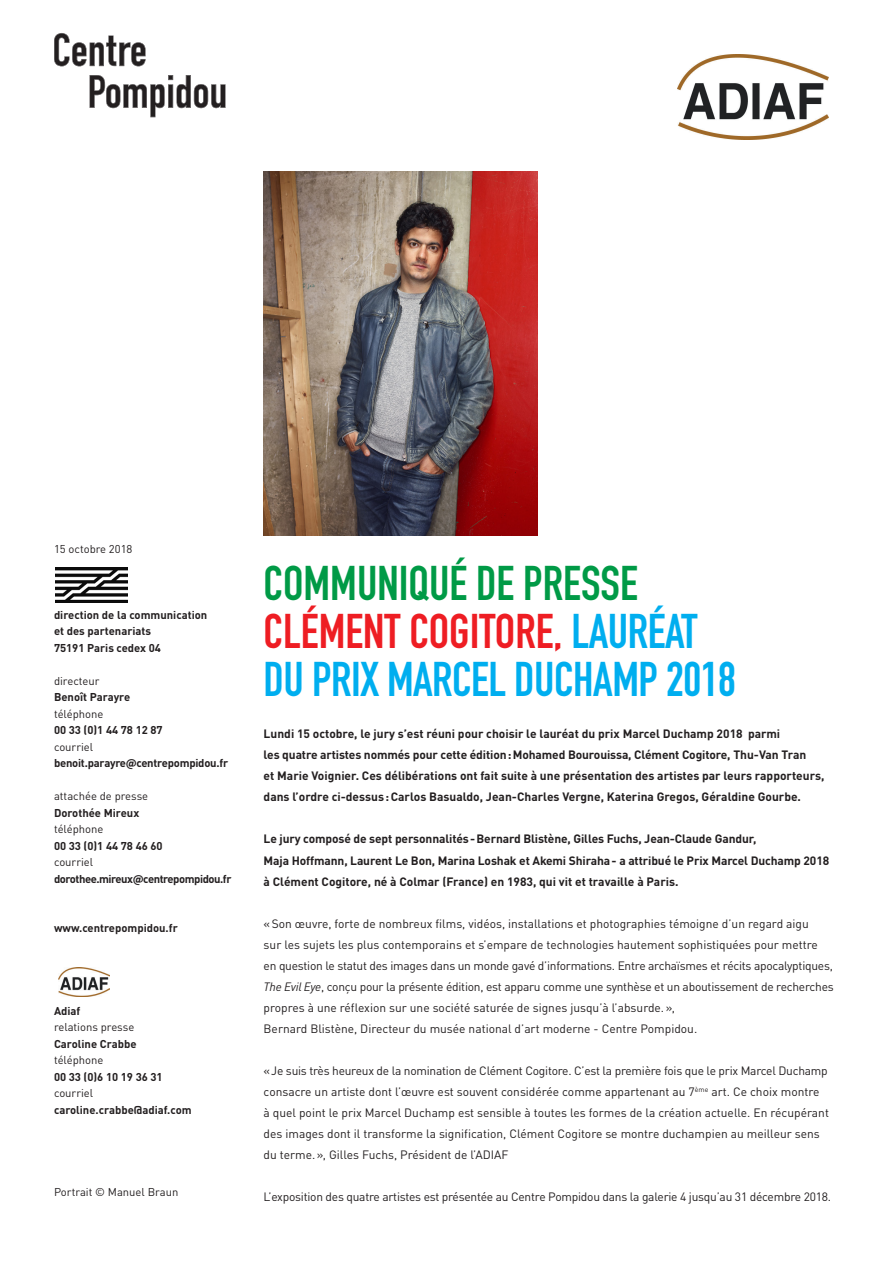
<style>
.page{position:relative;width:893px;height:1263px;background:#fff}
.page>*{position:absolute;margin:0;border:0;box-sizing:border-box;transform-origin:0 0}
.titre{font:48px "DIN Engschrift Std";color:#ee1d23}
.titre-2{font:48px "DIN Engschrift Std";letter-spacing:-.01em;color:#00aeef}
.titre-3{font:48px "DIN Engschrift Std";color:#009a46}
.lieu{font:12px/21px "DINOT";color:#231f20;text-align:justify}
.lieu-2{font:700 12px/21px "DINOT";letter-spacing:-.01em;color:#231f20}
.lieu-3{font:12px/21px "DINOT";letter-spacing:-.02em;color:#231f20}
.info_bold{font:700 11.25px "DINOT";color:#231f20}
.info_regul{font:11.25px "DINOT";color:#231f20}
.info_bold-2{font:11.25px "DINOT";color:#231f20}
.info_bold-3{font:700 11.25px "DINOT";letter-spacing:-.04em;color:#231f20}
.info_bold-4{font:700 11.25px "DINOT";letter-spacing:-.02em;color:#231f20}
.s1{color:#00aeef}
.s2{font-style:italic}
</style>
<div class="page">
<img style="left:56px;top:568px;width:72px;height:34px">
<img style="left:59px;top:967px;width:51px;height:29px">
<img style="left:677px;top:54px;width:152px;height:85px">
<img style="left:264px;top:171px;width:274px;height:365px">
<svg style="left:54px;top:33px;width:92px;height:33px"></svg>
<svg style="left:90px;top:75px;width:135px;height:42px"></svg>
<p class="info_regul" style="left:54px;top:542px;width:80px">15 octobre 2018</p>
<p class="info_bold" style="left:54px;top:607px;width:155px">direction de la communication</p>
<p class="info_bold" style="left:54px;top:624px;width:99px">et des partenariats</p>
<p class="info_bold" style="left:54px;top:640px;width:108px">75191 Paris cedex 04</p>
<p class="info_regul" style="left:54px;top:674px;width:47px">directeur</p>
<p class="info_bold" style="left:54px;top:690px;width:78px">Benoît Parayre</p>
<p class="info_regul" style="left:54px;top:707px;width:51px">téléphone</p>
<p class="info_bold" style="left:54px;top:723px;width:110px">00 33 (0)1 44 78 12 87</p>
<p class="info_regul" style="left:54px;top:740px;width:41px">courriel</p>
<p class="info_bold-4" style="left:54px;top:756px;width:176px">benoit.parayre@centrepompidou.fr</p>
<p class="info_regul" style="left:54px;top:789px;width:96px">attachée de presse</p>
<p class="info_bold" style="left:54px;top:805px;width:87px">Dorothée Mireux</p>
<p class="info_regul" style="left:54px;top:822px;width:51px">téléphone</p>
<p class="info_bold" style="left:54px;top:838px;width:110px">00 33 (0)1 44 78 46 60</p>
<p class="info_regul" style="left:54px;top:855px;width:41px">courriel</p>
<p class="info_bold-3" style="left:54px;top:871px;width:179px">dorothee.mireux@centrepompidou.fr</p>
<p class="info_bold" style="left:54px;top:921px;width:125px">www.centrepompidou.fr</p>
<p class="info_bold" style="left:54px;top:1003px;width:28px">Adiaf</p>
<p class="info_bold-2" style="left:54px;top:1020px;width:82px">relations presse</p>
<p class="info_bold" style="left:54px;top:1036px;width:84px">Caroline Crabbe</p>
<p class="info_bold-2" style="left:54px;top:1053px;width:51px">téléphone</p>
<p class="info_bold" style="left:54px;top:1069px;width:110px">00 33 (0)6 10 19 36 31</p>
<p class="info_bold-2" style="left:54px;top:1086px;width:41px">courriel</p>
<p class="info_bold" style="left:54px;top:1102px;width:139px">caroline.crabbe@adiaf.com</p>
<p class="info_bold-2" style="left:54px;top:1185px;width:126px">Portrait © Manuel Braun</p>
<p class="titre-3" style="left:264px;top:555px;width:376px">COMMUNIQUÉ DE PRESSE</p>
<p class="titre" style="left:264px;top:603px;width:435px">CLÉMENT COGITORE, <span class="s1">LAURÉAT</span></p>
<p class="titre-2" style="left:264px;top:651px;width:474px">DU PRIX MARCEL DUCHAMP 2018</p>
<p class="lieu-2" style="left:264px;top:723px;width:518px">Lundi 15 octobre, le jury s’est réuni pour choisir le lauréat du prix Marcel Duchamp 2018 parmi</p>
<p class="lieu-2" style="left:264px;top:744px;width:544px">les quatre artistes nommés pour cette édition:Mohamed Bourouissa, Clément Cogitore, Thu-Van Tran</p>
<p class="lieu-2" style="left:264px;top:765px;width:562px">et Marie Voignier. Ces délibérations ont fait suite à une présentation des artistes par leurs rapporteurs, dans l’ordre ci-dessus:Carlos Basualdo, Jean-Charles Vergne, Katerina Gregos, Géraldine Gourbe.</p>
<p class="lieu-2" style="left:264px;top:828px;width:494px">Le jury composé de sept personnalités-Bernard Blistène, Gilles Fuchs, Jean-Claude Gandur,</p>
<p class="lieu-2" style="left:264px;top:849px;width:567px">Maja Hoffmann, Laurent Le Bon, Marina Loshak et Akemi Shiraha- a attribué le Prix Marcel Duchamp 2018</p>
<p class="lieu-2" style="left:264px;top:870px;width:416px">à Clément Cogitore, né à Colmar (France) en 1983, qui vit et travaille à Paris.</p>
<p class="lieu" style="left:264px;top:912px;width:547px">«Son œuvre, forte de nombreux films, vidéos, installations et photographies témoigne d’un regard aigu</p>
<p class="lieu" style="left:264px;top:933px;width:556px">sur les sujets les plus contemporains et s’empare de technologies hautement sophistiquées pour mettre</p>
<p class="lieu" style="left:264px;top:954px;width:572px">en question le statut des images dans un monde gavé d’informations. Entre archaïsmes et récits apocalyptiques, <span class="s2">The Evil Eye</span>, conçu pour la présente édition, est apparu comme une synthèse et un aboutissement de recherches propres à une réflexion sur une société saturée de signes jusqu’à l’absurde.»,</p>
<p class="lieu" style="left:264px;top:1017px;width:435px">Bernard Blistène, Directeur du musée national d’art moderne - Centre Pompidou.</p>
<p class="lieu-3" style="left:264px;top:1059px;width:566px">«Je suis très heureux de la nomination de Clément Cogitore. C’est la première fois que le prix Marcel Duchamp consacre un artiste dont l’œuvre est souvent considérée comme appartenant au 7<sup>ème</sup> art. Ce choix montre</p>
<p class="lieu" style="left:264px;top:1101px;width:567px">à quel point le prix Marcel Duchamp est sensible à toutes les formes de la création actuelle. En récupérant des images dont il transforme la signification, Clément Cogitore se montre duchampien au meilleur sens</p>
<p class="lieu" style="left:264px;top:1143px;width:246px">du terme.», Gilles Fuchs, Président de l’ADIAF</p>
<p class="lieu-3" style="left:264px;top:1185px;width:569px">L’exposition des quatre artistes est présentée au Centre Pompidou dans la galerie 4 jusqu’au 31 décembre 2018.</p>
</div>
